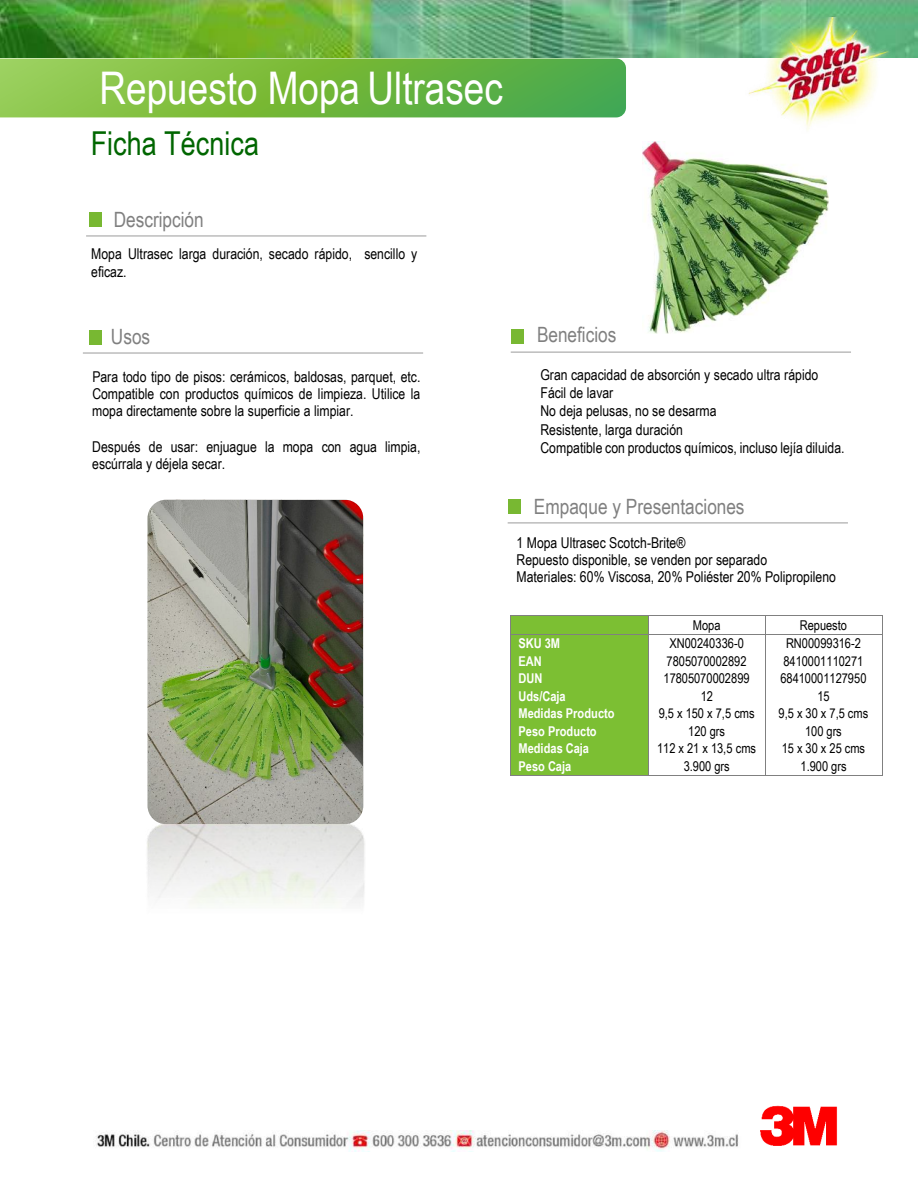
<style>
.page{position:relative;width:918px;height:1188px;background:#fff}
.page>*{position:absolute;margin:0;border:0;box-sizing:border-box;transform-origin:0 0}
.t1{font:45px "Arial Narrow";color:#fff}
.t2{font:33px "Arial Narrow";color:#060}
.t3{font:21px "Arial Narrow";color:#808080}
.t4{font:15px/18.3px "Arial Narrow";color:#000}
.t5{font:13.5px "Arial Narrow";color:#000}
.t6{font:700 13.5px "Arial Narrow";color:#fff}
</style>
<div class="page">
<div style="left:511px;top:616px;width:137px;height:18px;background:#7cbf33"></div>
<hr style="left:511px;top:615px;width:137px;height:1px;background:#808080">
<hr style="left:649px;top:615px;width:116px;height:1px;background:#808080">
<hr style="left:766px;top:615px;width:116px;height:1px;background:#808080">
<div style="left:511px;top:634px;width:137px;height:18px;background:#7cbf33"></div>
<hr style="left:511px;top:634px;width:137px;height:1px;background:#808080">
<hr style="left:649px;top:634px;width:116px;height:1px;background:#808080">
<hr style="left:766px;top:634px;width:116px;height:1px;background:#808080">
<div style="left:511px;top:652px;width:137px;height:18px;background:#7cbf33"></div>
<div style="left:511px;top:670px;width:137px;height:17px;background:#7cbf33"></div>
<div style="left:511px;top:687px;width:137px;height:18px;background:#7cbf33"></div>
<div style="left:511px;top:705px;width:137px;height:17px;background:#7cbf33"></div>
<div style="left:511px;top:722px;width:137px;height:18px;background:#7cbf33"></div>
<div style="left:511px;top:740px;width:137px;height:17px;background:#7cbf33"></div>
<div style="left:511px;top:757px;width:137px;height:18px;background:#7cbf33"></div>
<svg style="left:510px;top:615px;width:1px;height:161px"></svg>
<hr style="left:511px;top:775px;width:137px;height:1px;background:#808080">
<svg style="left:648px;top:615px;width:1px;height:161px"></svg>
<hr style="left:649px;top:775px;width:116px;height:1px;background:#808080">
<svg style="left:765px;top:615px;width:1px;height:161px"></svg>
<hr style="left:766px;top:775px;width:116px;height:1px;background:#808080">
<svg style="left:882px;top:615px;width:1px;height:161px"></svg>
<img style="left:0;top:0;width:918px;height:57px">
<img style="left:96px;top:1130px;width:643px;height:21px">
<div style="left:89px;top:212px;width:13px;height:14px;background:#78b832"></div>
<hr style="left:511px;top:352px;width:340px;height:1px;background:#a6a6a6">
<hr style="left:86px;top:235px;width:340px;height:2px;background:#a6a6a6">
<hr style="left:508px;top:522px;width:340px;height:1px;background:#a6a6a6">
<svg style="left:0;top:58px;width:626px;height:59px;background:#73b946"></svg>
<img style="left:741px;top:9px;width:176px;height:121px">
<div style="left:508px;top:500px;width:12px;height:14px;background:#78b832"></div>
<img style="left:760px;top:1105px;width:78px;height:41px">
<div style="left:511px;top:329px;width:13px;height:14px;background:#78b832"></div>
<div style="left:89px;top:331px;width:13px;height:14px;background:#78b832"></div>
<hr style="left:83px;top:352px;width:340px;height:2px;background:#a6a6a6">
<img style="left:146px;top:823px;width:219px;height:328px">
<img style="left:148px;top:500px;width:215px;height:324px;border-radius:19px">
<img style="left:642px;top:142px;width:186px;height:191px">
<h1 class="t1" style="left:100px;top:56px;width:405px">Repuesto Mopa Ultrasec</h1>
<h2 class="t2" style="left:91px;top:119px;width:170px">Ficha Técnica</h2>
<h3 class="t3" style="left:114px;top:204px;width:91px">Descripción</h3>
<p class="t4" style="left:91px;top:245px;width:328px;line-height:17.7px">Mopa Ultrasec larga duración, secado rápido, sencillo y eficaz.</p>
<h3 class="t3" style="left:111px;top:322px;width:41px">Usos</h3>
<p class="t4" style="left:92px;top:367px;width:330px;line-height:17.2px;text-align:justify">Para todo tipo de pisos: cerámicos, baldosas, parquet, etc.<br>Compatible con productos químicos de limpieza. Utilice la mopa directamente sobre la superficie a limpiar.</p>
<p class="t4" style="left:92px;top:437px;width:330px;line-height:17.4px">Después de usar: enjuague la mopa con agua limpia, escúrrala y déjela secar.</p>
<h3 class="t3" style="left:537px;top:320px;width:81px">Beneficios</h3>
<p class="t4" style="left:540px;top:365px;width:306px">Gran capacidad de absorción y secado ultra rápido Fácil de lavar<br>No deja pelusas, no se desarma<br>Resistente, larga duración<br>Compatible con productos químicos, incluso lejía diluida.</p>
<h3 class="t3" style="left:534px;top:491px;width:212px">Empaque y Presentaciones</h3>
<p class="t4" style="left:517px;top:533px;width:321px;line-height:17.2px">1 Mopa Ultrasec Scotch-Brite®<br>Repuesto disponible, se venden por separado<br>Materiales: 60% Viscosa, 20% Poliéster 20% Polipropileno</p>
<p class="t5" style="left:693px;top:615px;width:29px">Mopa</p>
<p class="t5" style="left:800px;top:615px;width:49px">Repuesto</p>
<p class="t6" style="left:519px;top:633px;width:43px">SKU 3M</p>
<p class="t5" style="left:670px;top:633px;width:76px">XN00240336-0</p>
<p class="t5" style="left:786px;top:633px;width:76px">RN00099316-2</p>
<p class="t6" style="left:519px;top:651px;width:25px">EAN</p>
<p class="t5" style="left:667px;top:651px;width:81px">7805070002892</p>
<p class="t5" style="left:784px;top:651px;width:81px">8410001110271</p>
<p class="t6" style="left:519px;top:668px;width:25px">DUN</p>
<p class="t5" style="left:664px;top:669px;width:88px">17805070002899</p>
<p class="t5" style="left:780px;top:669px;width:88px">68410001127950</p>
<p class="t6" style="left:519px;top:686px;width:49px">Uds/Caja</p>
<p class="t5" style="left:701px;top:686px;width:14px">12</p>
<p class="t5" style="left:818px;top:686px;width:14px">15</p>
<p class="t6" style="left:519px;top:703px;width:98px">Medidas Producto</p>
<p class="t5" style="left:659px;top:704px;width:97px">9,5 x 150 x 7,5 cms</p>
<p class="t5" style="left:779px;top:704px;width:91px">9,5 x 30 x 7,5 cms</p>
<p class="t6" style="left:519px;top:721px;width:80px">Peso Producto</p>
<p class="t5" style="left:688px;top:721px;width:38px">120 grs</p>
<p class="t5" style="left:805px;top:721px;width:38px">100 grs</p>
<p class="t6" style="left:519px;top:738px;width:72px">Medidas Caja</p>
<p class="t5" style="left:657px;top:739px;width:100px">112 x 21 x 13,5 cms</p>
<p class="t5" style="left:782px;top:739px;width:85px">15 x 30 x 25 cms</p>
<p class="t6" style="left:519px;top:756px;width:54px">Peso Caja</p>
<p class="t5" style="left:684px;top:756px;width:48px">3.900 grs</p>
<p class="t5" style="left:801px;top:756px;width:48px">1.900 grs</p>
</div>
